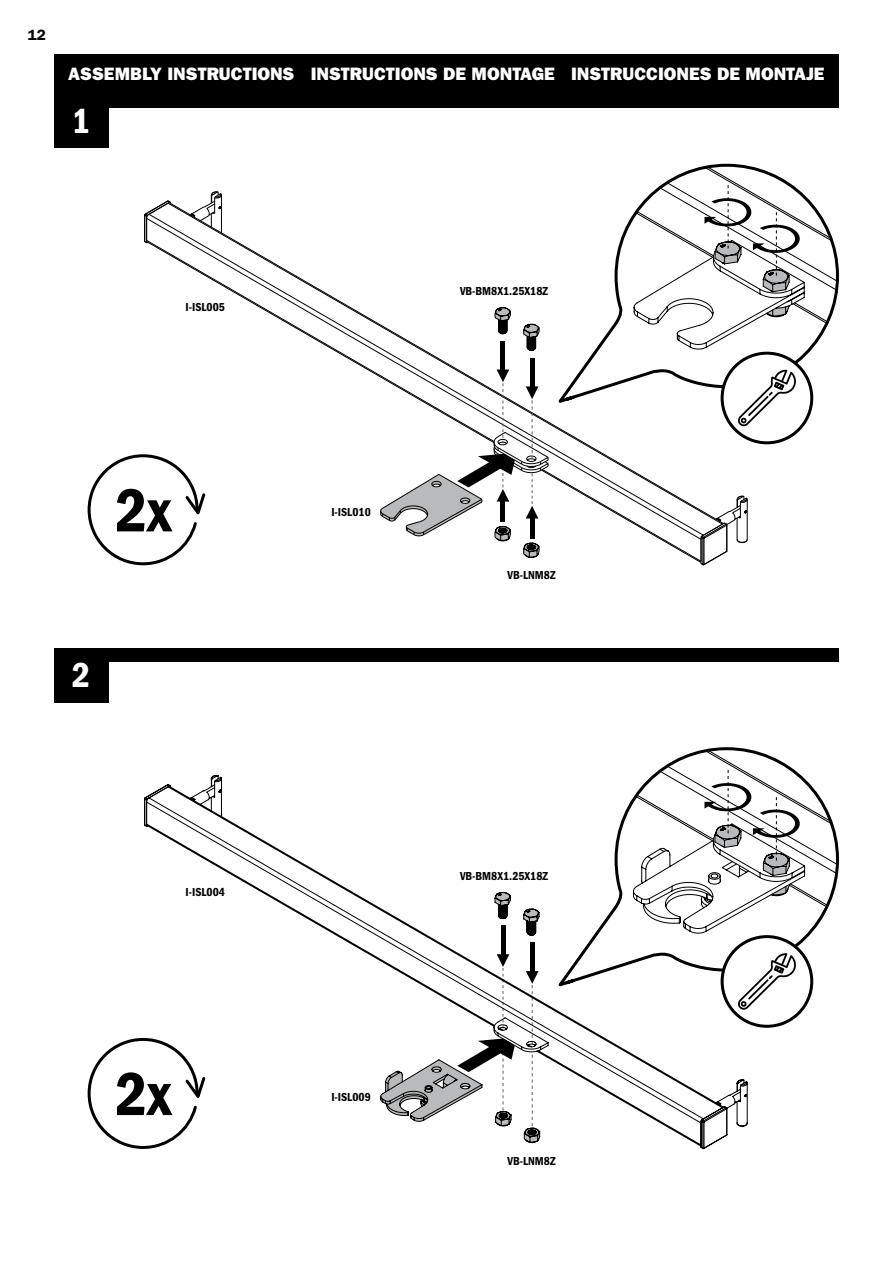
<style>
.page{position:relative;width:893px;height:1263px;background:#fff}
.page>*{position:absolute;margin:0;border:0;box-sizing:border-box;transform-origin:0 0}
.t1{font:63px "ITC Franklin Gothic Std Dm Cd";color:#000}
.t2{font:36px "ITC Franklin Gothic Std Dm Cd";color:#fff}
.t3{font:18px "ITC Franklin Gothic Std Hvy";color:#fff}
.t4{font:600 15px "Franklin Gothic";color:#000}
.t5{font:12px "ITC Franklin Gothic Std Dm Cd";color:#000}
</style>
<div class="page">
<div style="left:54px;top:54px;width:785px;height:40px;background:#000"></div>
<div style="left:110px;top:648px;width:729px;height:13px;background:#000"></div>
<div style="left:54px;top:648px;width:54px;height:54px;background:#000"></div>
<div style="left:110px;top:94px;width:729px;height:13px;background:#000"></div>
<div style="left:54px;top:94px;width:54px;height:54px;background:#000"></div>
<svg style="left:144px;top:200px;width:236px;height:177px"></svg>
<svg style="left:661px;top:163px;width:178px;height:248px"></svg>
<svg style="left:659px;top:747px;width:180px;height:247px"></svg>
<svg style="left:722px;top:353px;width:90px;height:90px"></svg>
<div style="left:722px;top:937px;width:90px;height:89px;background:#fff;border-radius:50%"></div>
<div style="left:721px;top:935px;width:92px;height:93px;border:3px solid #000;border-radius:50%"></div>
<svg style="left:748px;top:953px;width:48px;height:55px"></svg>
<svg style="left:210px;top:775px;width:538px;height:375px"></svg>
<svg style="left:144px;top:781px;width:584px;height:354px"></svg>
<svg style="left:381px;top:892px;width:160px;height:251px"></svg>
<svg style="left:380px;top:185px;width:425px;height:381px"></svg>
<svg style="left:633px;top:770px;width:173px;height:164px"></svg>
<svg style="left:87px;top:454px;width:119px;height:112px"></svg>
<svg style="left:87px;top:1036px;width:121px;height:113px"></svg>
<p class="t4" style="left:28px;top:26px;width:19px">12</p>
<h3 class="t3" style="left:68px;top:63px;width:758px">ASSEMBLY INSTRUCTIONS INSTRUCTIONS DE MONTAGE INSTRUCCIONES DE MONTAJE</h3>
<h2 class="t2" style="left:72px;top:101px;width:20px">1</h2>
<p class="t5" style="left:186px;top:300px;width:41px">I-ISL005</p>
<p class="t5" style="left:460px;top:284px;width:90px">VB-BM8X1.25X18Z</p>
<h1 class="t1" style="left:115px;top:474px;width:57px">2x</h1>
<h2 class="t2" style="left:72px;top:655px;width:20px">2</h2>
<p class="t5" style="left:331px;top:505px;width:41px">I-ISL010</p>
<p class="t5" style="left:507px;top:569px;width:50px">VB-LNM8Z</p>
<p class="t5" style="left:186px;top:885px;width:41px">I-ISL004</p>
<h1 class="t1" style="left:115px;top:1058px;width:57px">2x</h1>
<p class="t5" style="left:331px;top:1090px;width:41px">I-ISL009</p>
<p class="t5" style="left:460px;top:869px;width:90px">VB-BM8X1.25X18Z</p>
<p class="t5" style="left:507px;top:1154px;width:50px">VB-LNM8Z</p>
</div>
